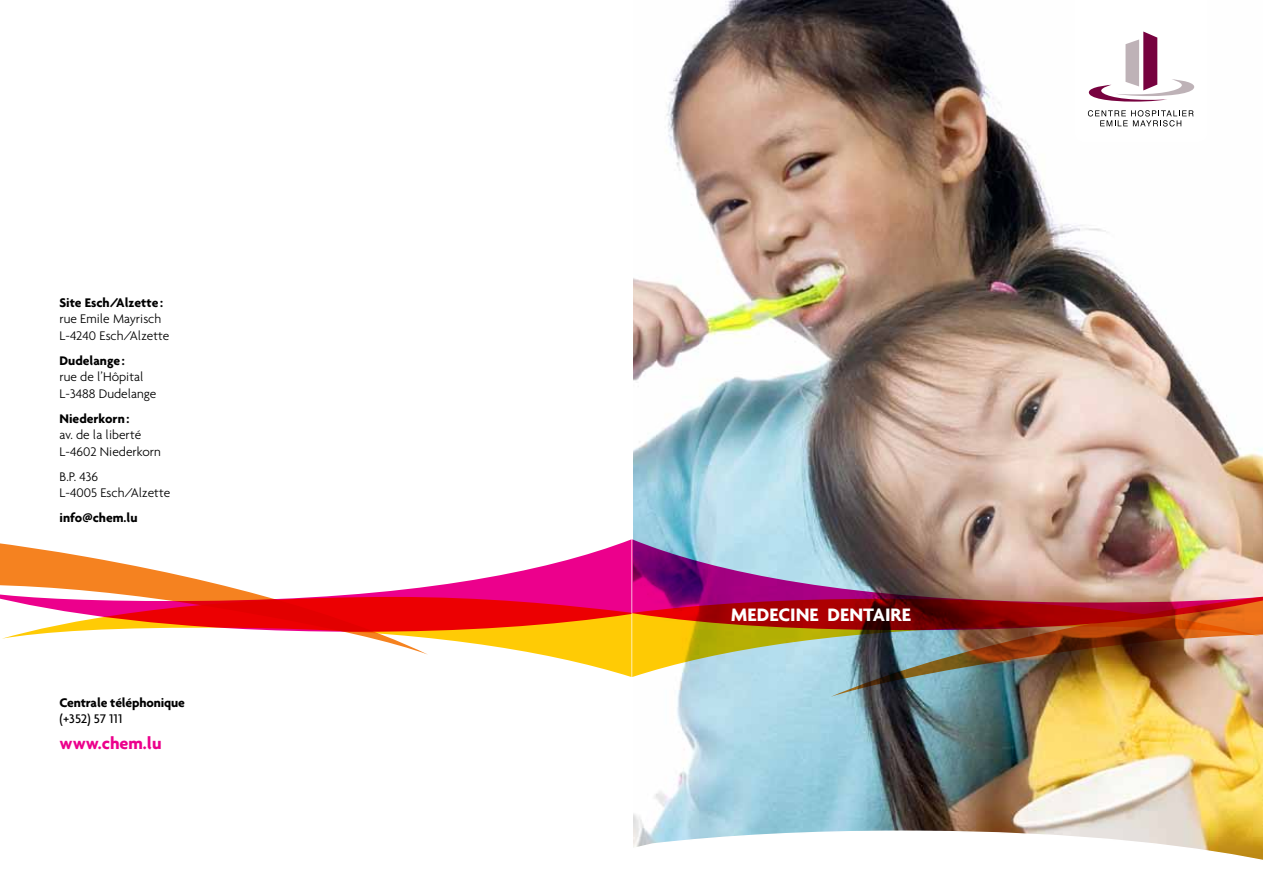
<style>
.page{position:relative;width:1263px;height:893px;background:#fff}
.page>*{position:absolute;margin:0;border:0;box-sizing:border-box;transform-origin:0 0}
.t1{font:700 19.5px "Agenda";color:#fff}
.t2{font:700 18px "Agenda";color:#ec008c}
.t3{font:300 13.5px/16.5px "Agenda";color:#000}
.t4{font:700 13.5px "Agenda";color:#000}
.t5{font:500 13.5px "Agenda";color:#000}
</style>
<div class="page">
<img style="left:631px;top:0;width:632px;height:860px">
<img style="left:632px;top:539px;width:631px;height:60px">
<img style="left:831px;top:595px;width:432px;height:102px">
<img style="left:632px;top:599px;width:629px;height:78px">
<svg style="left:1074px;top:0;width:134px;height:142px"></svg>
<svg style="left:0;top:539px;width:631px;height:60px"></svg>
<svg style="left:2px;top:597px;width:629px;height:80px"></svg>
<p class="t4" style="left:60px;top:294px;width:105px">Site Esch/Alzette:</p>
<p class="t3" style="left:60px;top:310px;width:111px">rue Emile Mayrisch<br>L-4240 Esch/Alzette</p>
<p class="t4" style="left:60px;top:352px;width:67px">Dudelange :</p>
<p class="t3" style="left:60px;top:368px;width:98px">rue de l’Hôpital<br>L-3488 Dudelange</p>
<p class="t4" style="left:60px;top:410px;width:71px">Niederkorn:</p>
<p class="t3" style="left:60px;top:426px;width:103px">av. de la liberté<br>L-4602 Niederkorn</p>
<p class="t3" style="left:60px;top:468px;width:112px">B.P. 436<br>L-4005 Esch/Alzette</p>
<p class="t4" style="left:60px;top:510px;width:79px">info@chem.lu</p>
<p class="t4" style="left:60px;top:694px;width:127px">Centrale téléphonique</p>
<p class="t5" style="left:60px;top:710px;width:64px">(+352) 57 111</p>
<h2 class="t2" style="left:60px;top:732px;width:103px">www.chem.lu</h2>
<h1 class="t1" style="left:731px;top:602px;width:182px">Medecine Dentaire</h1>
</div>
